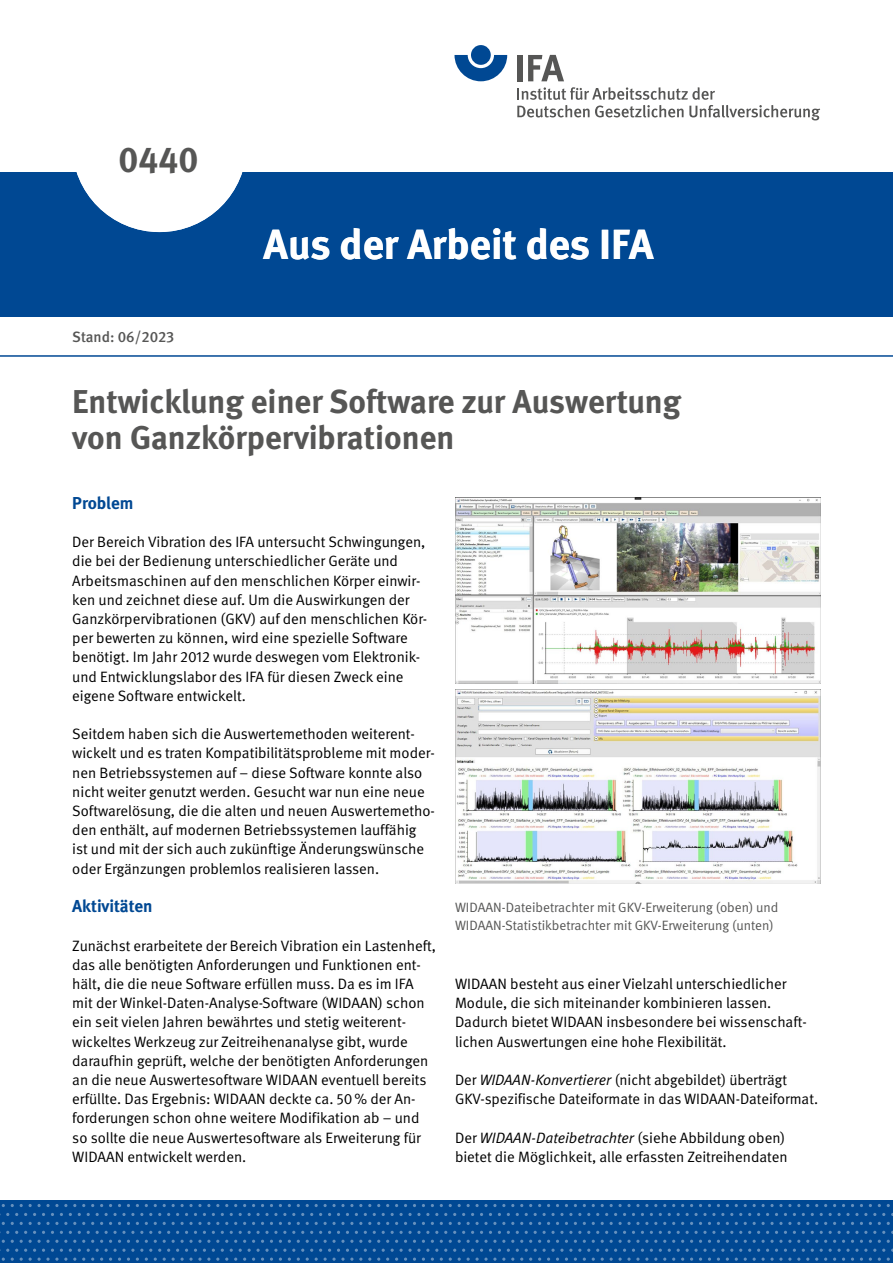
<style>
.page{position:relative;width:893px;height:1263px;background:#fff}
.page>*{position:absolute;margin:0;border:0;box-sizing:border-box;transform-origin:0 0}
.t1{font:700 42px "DGUV Meta";color:#fff}
.P_Ausgabe_24_20pt{font:700 36px "DGUV Meta";color:#565655}
.H2_Titel{font:700 33px/36px "DGUV Meta";color:#565655}
.H2_Blau_11_5pt{font:700 17.25px "DGUV Meta";letter-spacing:-.005em;color:#004893}
.P_Copy{font:15px/19.2px "DGUV Meta";color:#000}
.P_Copy_ohne_Raster{font:500 15px "DGUV Meta";color:#565655}
.t2{font:13.5px/18px "DGUV Meta";color:#565655}
.s1{font-style:italic}
</style>
<div class="page">
<div style="left:0;top:1200px;width:893px;height:63px;background:#004893"></div>
<svg style="left:455px;top:55px;width:52px;height:26px"></svg>
<div style="left:471px;top:45px;width:20px;height:20px;background:#004893;border-radius:50%"></div>
<div style="left:517px;top:55px;width:6px;height:26px;background:#565655"></div>
<svg style="left:528px;top:55px;width:36px;height:26px"></svg>
<svg style="left:517px;top:87px;width:171px;height:31px"></svg>
<svg style="left:689px;top:87px;width:131px;height:33px"></svg>
<div style="left:0;top:173px;width:893px;height:144px;background:#004893"></div>
<svg style="left:677px;top:1213px;width:38px;height:3px"></svg>
<svg style="left:534px;top:1213px;width:38px;height:3px"></svg>
<svg style="left:391px;top:1213px;width:38px;height:3px"></svg>
<svg style="left:248px;top:1213px;width:38px;height:3px"></svg>
<svg style="left:105px;top:1213px;width:38px;height:3px"></svg>
<svg style="left:677px;top:1231px;width:38px;height:3px"></svg>
<svg style="left:534px;top:1231px;width:38px;height:3px"></svg>
<svg style="left:391px;top:1231px;width:38px;height:3px"></svg>
<svg style="left:248px;top:1231px;width:38px;height:3px"></svg>
<svg style="left:105px;top:1231px;width:38px;height:3px"></svg>
<svg style="left:610px;top:1204px;width:38px;height:3px"></svg>
<svg style="left:458px;top:1204px;width:47px;height:3px"></svg>
<svg style="left:315px;top:1204px;width:38px;height:3px"></svg>
<svg style="left:172px;top:1204px;width:38px;height:3px"></svg>
<svg style="left:29px;top:1204px;width:38px;height:3px"></svg>
<svg style="left:610px;top:1222px;width:38px;height:3px"></svg>
<svg style="left:458px;top:1222px;width:47px;height:3px"></svg>
<svg style="left:315px;top:1222px;width:38px;height:3px"></svg>
<svg style="left:172px;top:1222px;width:38px;height:3px"></svg>
<svg style="left:29px;top:1222px;width:38px;height:3px"></svg>
<svg style="left:359px;top:1240px;width:169px;height:21px"></svg>
<svg style="left:172px;top:1240px;width:186px;height:21px"></svg>
<svg style="left:0;top:1240px;width:170px;height:21px"></svg>
<svg style="left:820px;top:1213px;width:38px;height:3px"></svg>
<svg style="left:820px;top:1231px;width:38px;height:3px"></svg>
<svg style="left:753px;top:1204px;width:38px;height:3px"></svg>
<svg style="left:753px;top:1222px;width:38px;height:3px"></svg>
<svg style="left:882px;top:1240px;width:11px;height:21px"></svg>
<svg style="left:529px;top:1240px;width:352px;height:21px"></svg>
<div style="left:72px;top:58px;width:175px;height:174px;background:#fff;border-radius:50%"></div>
<img style="left:455px;top:498px;width:366px;height:185px">
<img style="left:455px;top:689px;width:366px;height:195px">
<hr style="left:0;top:355px;width:893px;height:2px;background:#004893">
<p class="P_Ausgabe_24_20pt" style="left:119px;top:138px;width:81px">0440</p>
<h2 class="P_Ausgabe_24_20pt" style="left:139px;top:138px;width:61px">383</h2>
<p class="P_Copy_ohne_Raster" style="left:72px;top:328px;width:104px">Stand: 06/2023</p>
<h1 class="t1" style="left:264px;top:220px;width:391px">Aus der Arbeit des IFA</h1>
<h1 class="H2_Titel" style="left:72px;top:384px;width:610px">Entwicklung einer Software zur Auswertung von Ganzkörpervibrationen</h1>
<h2 class="H2_Blau_11_5pt" style="left:72px;top:493px;width:63px">Problem</h2>
<p class="P_Copy" style="left:72px;top:533px;width:356px">Der Bereich Vibration des IFA untersucht Schwingungen, die bei der Bedienung unterschiedlicher Geräte und Arbeitsmaschinen auf den menschlichen Körper einwir&shy;ken und zeichnet diese auf. Um die Auswirkungen der Ganzkörpervibrationen (GKV) auf den menschlichen Kör&shy;per bewerten zu können, wird eine spezielle Software benötigt. Im Jahr 2012 wurde deswegen vom Elektronik&shy;und Entwicklungslabor des IFA für diesen Zweck eine eigene Software entwickelt.</p>
<p class="P_Copy" style="left:72px;top:725px;width:364px">Seitdem haben sich die Auswertemethoden weiterent&shy;wickelt und es traten Kompatibilitätsprobleme mit moder&shy;nen Betriebssystemen auf – diese Software konnte also nicht weiter genutzt werden. Gesucht war nun eine neue Softwarelösung, die die alten und neuen Auswertemetho&shy;den enthält, auf modernen Betriebssystemen lauffähig ist und mit der sich auch zukünftige Änderungswünsche oder Ergänzungen problemlos realisieren lassen.</p>
<h2 class="H2_Blau_11_5pt" style="left:72px;top:896px;width:82px">Aktivitäten</h2>
<p class="P_Copy" style="left:72px;top:936px;width:365px">Zunächst erarbeitete der Bereich Vibration ein Lastenheft, das alle benötigten Anforderungen und Funktionen ent&shy;hält, die die neue Software erfüllen muss. Da es im IFA mit der Winkel-Daten-Analyse-Software (WIDAAN) schon ein seit vielen Jahren bewährtes und stetig weiterent&shy;wickeltes Werkzeug zur Zeitreihenanalyse gibt, wurde daraufhin geprüft, welche der benötigten Anforderungen an die neue Auswertesoftware WIDAAN eventuell bereits erfüllte. Das Ergebnis: WIDAAN deckte ca. 50% der An&shy;forderungen schon ohne weitere Modifikation ab – und so sollte die neue Auswertesoftware als Erweiterung für WIDAAN entwickelt werden.</p>
<p class="t2" style="left:455px;top:899px;width:325px">WIDAAN-Dateibetrachter mit GKV-Erweiterung (oben) und<br>WIDAAN-Statistikbetrachter mit GKV-Erweiterung (unten)</p>
<p class="P_Copy" style="left:455px;top:974px;width:352px">WIDAAN besteht aus einer Vielzahl unterschiedlicher Module, die sich miteinander kombinieren lassen.<br>Dadurch bietet WIDAAN insbesondere bei wissenschaft&shy;lichen Auswertungen eine hohe Flexibilität.</p>
<p class="P_Copy" style="left:455px;top:1070px;width:365px">Der <span class="s1">WIDAAN-Konvertierer</span> (nicht abgebildet) überträgt<br>GKV-spezifische Dateiformate in das WIDAAN-Dateiformat.</p>
<p class="P_Copy" style="left:455px;top:1128px;width:334px">Der <span class="s1">WIDAAN-Dateibetrachter</span> (siehe Abbildung oben) bietet die Möglichkeit, alle erfassten Zeitreihendaten</p>
</div>
